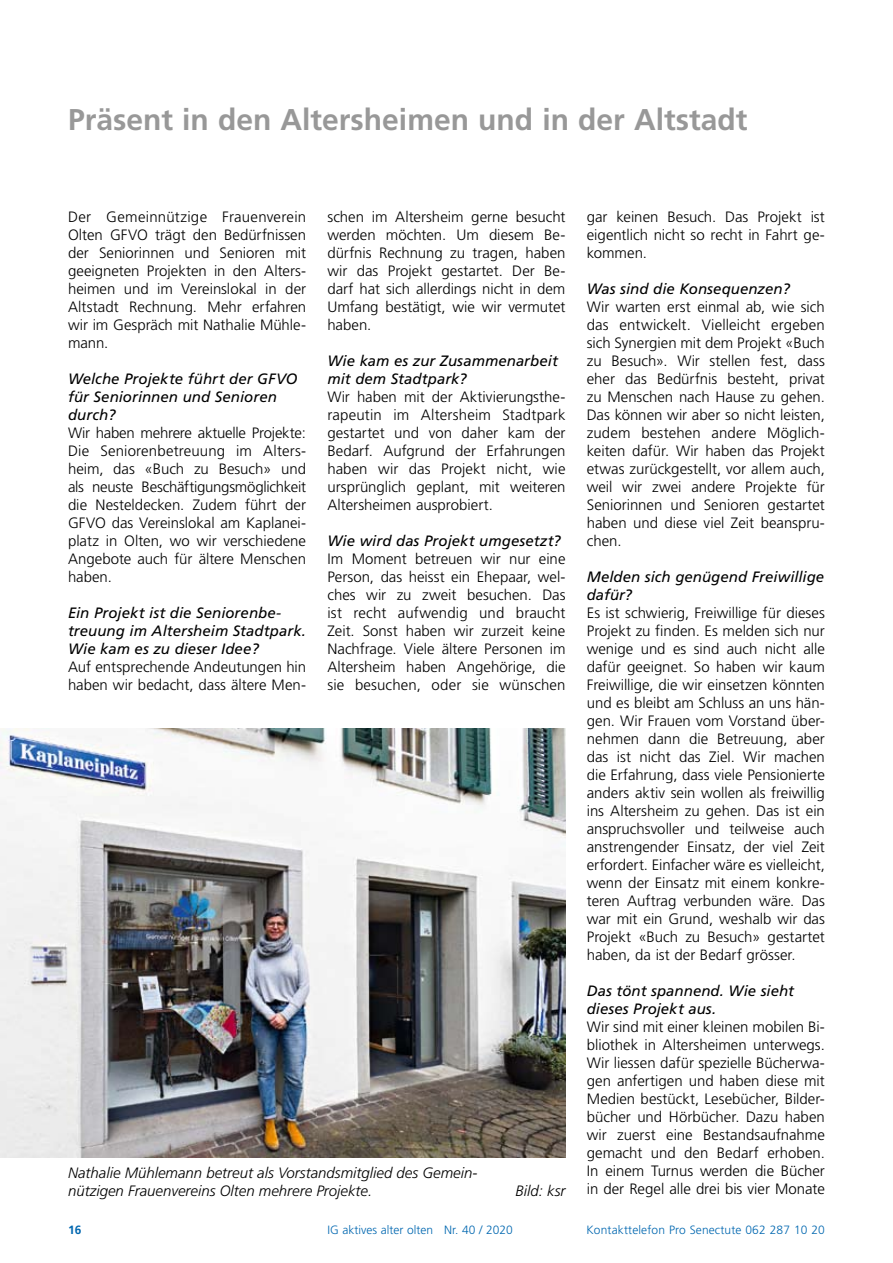
<style>
.page{position:relative;width:893px;height:1263px;background:#fff}
.page>*{position:absolute;margin:0;border:0;box-sizing:border-box;transform-origin:0 0}
.t1{font:700 30px "Frutiger";color:#989898}
.t2{font:300 15px/18px "Frutiger";color:#000;text-align:justify}
.t3{font:italic 15px/18px "Frutiger";color:#000}
.t4{font:italic 300 15px/18px "Frutiger";color:#000}
.t5{font:300 12px "Frutiger";letter-spacing:.01em;color:#0067b0}
.t6{font:700 12px "Frutiger";color:#0067b0}
</style>
<div class="page">
<img style="left:0;top:729px;width:566px;height:428px">
<h1 class="t1" style="left:68px;top:102px;width:681px">Präsent in den Altersheimen und in der Altstadt</h1>
<p class="t2" style="left:68px;top:208px;width:240px">Der Gemeinnützige Frauenverein Olten GFVO trägt den Bedürfnissen der Seniorinnen und Senioren mit geeigneten Projekten in den Alters&shy;heimen und im Vereinslokal in der Altstadt Rechnung. Mehr erfahren wir im Gespräch mit Nathalie Mühle&shy;mann.</p>
<p class="t3" style="left:68px;top:370px;width:231px">Welche Projekte führt der GFVO für Seniorinnen und Senioren durch?</p>
<p class="t2" style="left:68px;top:424px;width:240px">Wir haben mehrere aktuelle Projekte:<br>Die Seniorenbetreuung im Alters&shy;heim, das «Buch zu Besuch» und als neuste Beschäftigungsmöglichkeit die Nesteldecken. Zudem führt der GFVO das Vereinslokal am Kaplanei&shy;platz in Olten, wo wir verschiedene Angebote auch für ältere Menschen haben.</p>
<p class="t3" style="left:68px;top:604px;width:239px">Ein Projekt ist die Seniorenbe&shy;treuung im Altersheim Stadtpark.<br>Wie kam es zu dieser Idee?</p>
<p class="t2" style="left:68px;top:658px;width:240px">Auf entsprechende Andeutungen hin haben wir bedacht, dass ältere Men-</p>
<p class="t2" style="left:327px;top:208px;width:240px">schen im Altersheim gerne besucht werden möchten. Um diesem Be&shy;dürfnis Rechnung zu tragen, haben wir das Projekt gestartet. Der Be&shy;darf hat sich allerdings nicht in dem Umfang bestätigt, wie wir vermutet haben.</p>
<p class="t3" style="left:327px;top:352px;width:232px">Wie kam es zur Zusammenarbeit mit dem Stadtpark?</p>
<p class="t2" style="left:327px;top:388px;width:240px">Wir haben mit der Aktivierungsthe&shy;rapeutin im Altersheim Stadtpark gestartet und von daher kam der Bedarf. Aufgrund der Erfahrungen haben wir das Projekt nicht, wie ursprünglich geplant, mit weiteren Altersheimen ausprobiert.</p>
<p class="t3" style="left:327px;top:532px;width:235px">Wie wird das Projekt umgesetzt?</p>
<p class="t2" style="left:327px;top:550px;width:240px">Im Moment betreuen wir nur eine Person, das heisst ein Ehepaar, wel&shy;ches wir zu zweit besuchen. Das ist recht aufwendig und braucht Zeit. Sonst haben wir zurzeit keine Nachfrage. Viele ältere Personen im Altersheim haben Angehörige, die sie besuchen, oder sie wünschen</p>
<p class="t4" style="left:68px;top:1163px;width:411px">Nathalie Mühlemann betreut als Vorstandsmitglied des Gemein&shy;nützigen Frauenvereins Olten mehrere Projekte.</p>
<p class="t4" style="left:515px;top:1181px;width:52px">Bild: ksr</p>
<p class="t2" style="left:587px;top:208px;width:240px">gar keinen Besuch. Das Projekt ist eigentlich nicht so recht in Fahrt ge&shy;kommen.</p>
<p class="t3" style="left:587px;top:280px;width:205px">Was sind die Konsequenzen?</p>
<p class="t2" style="left:587px;top:298px;width:240px">Wir warten erst einmal ab, wie sich das entwickelt. Vielleicht ergeben sich Synergien mit dem Projekt «Buch zu Besuch». Wir stellen fest, dass eher das Bedürfnis besteht, privat zu Menschen nach Hause zu gehen.<br>Das können wir aber so nicht leisten, zudem bestehen andere Möglich&shy;keiten dafür. Wir haben das Projekt etwas zurückgestellt, vor allem auch, weil wir zwei andere Projekte für Seniorinnen und Senioren gestartet haben und diese viel Zeit beanspru&shy;chen.</p>
<p class="t3" style="left:587px;top:568px;width:239px">Melden sich genügend Freiwillige dafür?</p>
<p class="t2" style="left:587px;top:604px;width:240px">Es ist schwierig, Freiwillige für dieses Projekt zu finden. Es melden sich nur wenige und es sind auch nicht alle dafür geeignet. So haben wir kaum Freiwillige, die wir einsetzen könnten und es bleibt am Schluss an uns hän&shy;gen. Wir Frauen vom Vorstand über&shy;nehmen dann die Betreuung, aber das ist nicht das Ziel. Wir machen die Erfahrung, dass viele Pensionierte anders aktiv sein wollen als freiwillig ins Altersheim zu gehen. Das ist ein anspruchsvoller und teilweise auch anstrengender Einsatz, der viel Zeit erfordert. Einfacher wäre es vielleicht, wenn der Einsatz mit einem konkre&shy;teren Auftrag verbunden wäre. Das war mit ein Grund, weshalb wir das Projekt «Buch zu Besuch» gestartet haben, da ist der Bedarf grösser.</p>
<p class="t3" style="left:587px;top:982px;width:209px">Das tönt spannend. Wie sieht dieses Projekt aus.</p>
<p class="t2" style="left:587px;top:1018px;width:240px">Wir sind mit einer kleinen mobilen Bi&shy;bliothek in Altersheimen unterwegs.<br>Wir liessen dafür spezielle Bücherwa&shy;gen anfertigen und haben diese mit Medien bestückt, Lesebücher, Bilder&shy;bücher und Hörbücher. Dazu haben wir zuerst eine Bestandsaufnahme gemacht und den Bedarf erhoben.<br>In einem Turnus werden die Bücher in der Regel alle drei bis vier Monate</p>
<p class="t6" style="left:68px;top:1223px;width:15px">16</p>
<p class="t5" style="left:327px;top:1223px;width:187px">IG aktives alter olten Nr. 40 / 2020</p>
<p class="t5" style="left:586px;top:1223px;width:240px">Kontakttelefon Pro Senectute 062 287 10 20</p>
</div>
